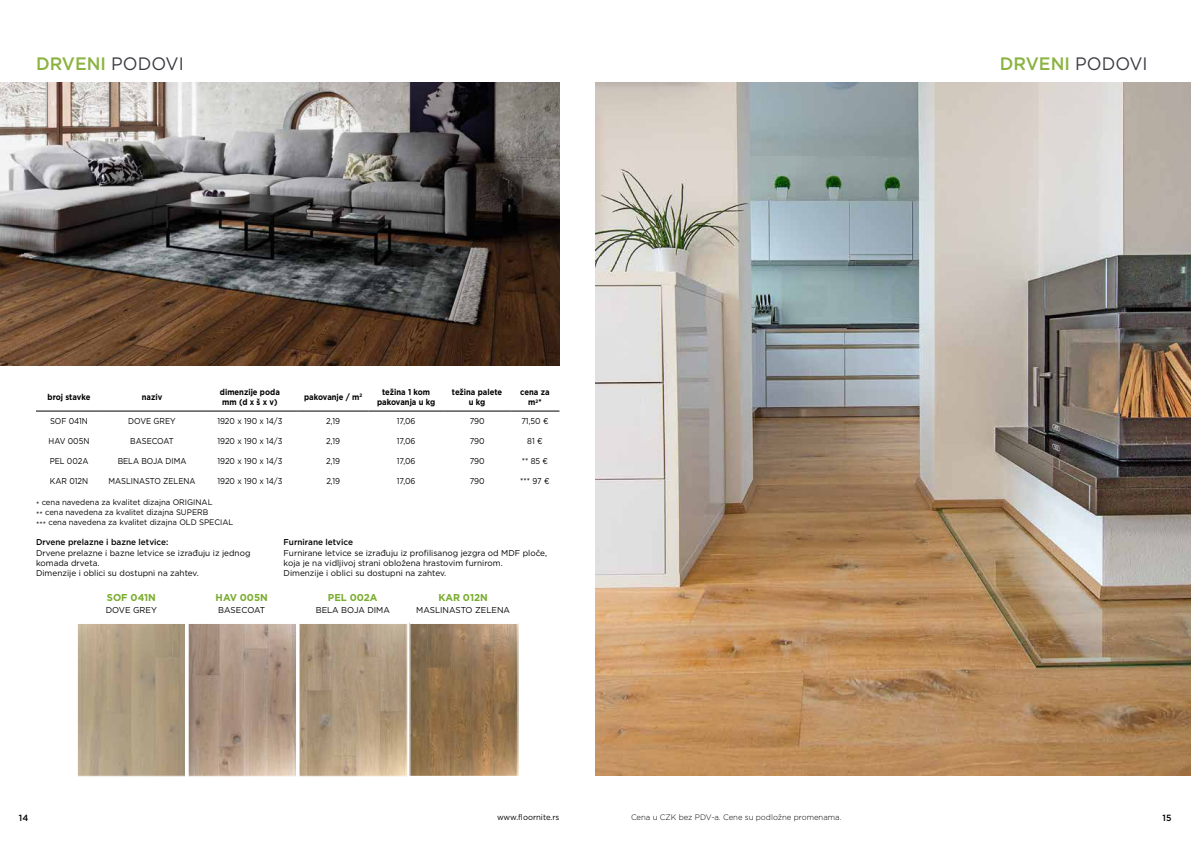
<style>
.page{position:relative;width:1191px;height:842px;background:#fff}
.page>*{position:absolute;margin:0;border:0;box-sizing:border-box;transform-origin:0 0}
.t1{font:500 18px "Gotham";color:#8ab33f}
.t2{font:700 10px "Gotham";color:#79ac2c}
.t3{font:500 9px "Gotham";color:#000}
.t4{font:8.5px/10.2px "Gotham";color:#000}
.t5{font:8.5px "Gotham";color:#000;scale:.9 1}
.t6{font:700 8.5px/10.2px "Gotham";color:#000;text-align:center;scale:.9 1}
.t7{font:500 8.5px "Gotham";color:#000}
.t8{font:8px/10px "Gotham";color:#000}
.t9{font:300 8px "Gotham";color:#000}
.s1{font-weight:400;color:#3b3c43}
</style>
<div class="page">
<img style="left:595px;top:83px;width:596px;height:693px">
<img style="left:79px;top:625px;width:105px;height:150px">
<div style="left:77px;top:623px;width:109px;height:154px;border:1px solid #fff"></div>
<img style="left:190px;top:625px;width:105px;height:150px">
<div style="left:188px;top:623px;width:109px;height:154px;border:1px solid #fff"></div>
<img style="left:300px;top:625px;width:106px;height:150px">
<div style="left:298px;top:623px;width:110px;height:154px;border:1px solid #fff"></div>
<img style="left:411px;top:625px;width:105px;height:150px">
<div style="left:409px;top:623px;width:109px;height:154px;border:1px solid #fff"></div>
<img style="left:0;top:83px;width:559px;height:283px">
<hr style="left:36px;top:411px;width:66px;height:1px;background:#000">
<hr style="left:102px;top:411px;width:100px;height:1px;background:#000">
<hr style="left:202px;top:411px;width:96px;height:1px;background:#000">
<hr style="left:298px;top:411px;width:71px;height:1px;background:#000">
<hr style="left:369px;top:411px;width:75px;height:1px;background:#000">
<hr style="left:444px;top:411px;width:66px;height:1px;background:#000">
<hr style="left:510px;top:411px;width:49px;height:1px;background:#000">
<h1 class="t1" style="left:36px;top:52px;width:149px">DRVENI <span class="s1">PODOVI</span></h1>
<p class="t6" style="left:48px;top:392px;width:49px">broj stavke</p>
<p class="t6" style="left:142px;top:392px;width:24px">naziv</p>
<p class="t6" style="left:220px;top:387px;width:68px;text-align:left">dimenzije poda mm (d x š x v)</p>
<p class="t6" style="left:304px;top:392px;width:66px">pakovanje / m<sup>2</sup></p>
<p class="t6" style="left:377px;top:387px;width:66px">težina 1 kom pakovanja u kg</p>
<p class="t6" style="left:452px;top:387px;width:57px">težina palete u kg</p>
<p class="t6" style="left:520px;top:387px;width:34px">cena za m<sup>2</sup>*</p>
<p class="t5" style="left:50px;top:416px;width:44px">SOF 041N</p>
<p class="t5" style="left:128px;top:416px;width:54px">DOVE GREY</p>
<p class="t5" style="left:217px;top:416px;width:74px">1920 x 190 x 14/3</p>
<p class="t5" style="left:326px;top:416px;width:17px">2,19</p>
<p class="t5" style="left:397px;top:416px;width:22px">17,06</p>
<p class="t5" style="left:470px;top:416px;width:18px">790</p>
<p class="t5" style="left:521px;top:416px;width:32px">71,50 €</p>
<p class="t5" style="left:49px;top:436px;width:47px">HAV 005N</p>
<p class="t5" style="left:130px;top:436px;width:50px">BASECOAT</p>
<p class="t5" style="left:217px;top:436px;width:74px">1920 x 190 x 14/3</p>
<p class="t5" style="left:326px;top:436px;width:17px">2,19</p>
<p class="t5" style="left:397px;top:436px;width:22px">17,06</p>
<p class="t5" style="left:470px;top:436px;width:18px">790</p>
<p class="t5" style="left:527px;top:436px;width:19px">81 €</p>
<p class="t5" style="left:50px;top:456px;width:45px">PEL 002A</p>
<p class="t5" style="left:118px;top:456px;width:78px">BELA BOJA DIMA</p>
<p class="t5" style="left:217px;top:456px;width:74px">1920 x 190 x 14/3</p>
<p class="t5" style="left:326px;top:456px;width:17px">2,19</p>
<p class="t5" style="left:397px;top:456px;width:22px">17,06</p>
<p class="t5" style="left:470px;top:456px;width:18px">790</p>
<p class="t5" style="left:522px;top:456px;width:31px">** 85 €</p>
<p class="t5" style="left:50px;top:475px;width:44px">KAR 012N</p>
<p class="t5" style="left:109px;top:475px;width:98px">MASLINASTO ZELENA</p>
<p class="t5" style="left:217px;top:475px;width:74px">1920 x 190 x 14/3</p>
<p class="t5" style="left:326px;top:475px;width:17px">2,19</p>
<p class="t5" style="left:397px;top:475px;width:22px">17,06</p>
<p class="t5" style="left:470px;top:475px;width:18px">790</p>
<p class="t5" style="left:520px;top:475px;width:34px">*** 97 €</p>
<p class="t8" style="left:36px;top:497px;width:199px">* cena navedena za kvalitet dizajna ORIGINAL<br>** cena navedena za kvalitet dizajna SUPERB<br>*** cena navedena za kvalitet dizajna OLD SPECIAL</p>
<p class="t7" style="left:36px;top:537px;width:134px">Drvene prelazne i bazne letvice:</p>
<p class="t4" style="left:36px;top:547px;width:216px">Drvene prelazne i bazne letvice se izrađuju iz jednog komada drveta.<br>Dimenzije i oblici su dostupni na zahtev.</p>
<p class="t7" style="left:283px;top:537px;width:71px">Furnirane letvice</p>
<p class="t4" style="left:283px;top:547px;width:265px">Furnirane letvice se izrađuju iz profilisanog jezgra od MDF ploče, koja je na vidljivoj strani obložena hrastovim furnirom.<br>Dimenzije i oblici su dostupni na zahtev.</p>
<p class="t2" style="left:107px;top:590px;width:51px">SOF 041N</p>
<p class="t4" style="left:106px;top:604px;width:53px">DOVE GREY</p>
<p class="t2" style="left:216px;top:590px;width:54px">HAV 005N</p>
<p class="t4" style="left:218px;top:604px;width:48px">BASECOAT</p>
<p class="t2" style="left:328px;top:590px;width:51px">PEL 002A</p>
<p class="t4" style="left:316px;top:604px;width:76px">BELA BOJA DIMA</p>
<p class="t2" style="left:438px;top:590px;width:51px">KAR 012N</p>
<p class="t4" style="left:416px;top:604px;width:95px">MASLINASTO ZELENA</p>
<h1 class="t1" style="left:1000px;top:52px;width:149px">DRVENI <span class="s1">PODOVI</span></h1>
<p class="t8" style="left:497px;top:812px;width:64px">www.floornite.rs</p>
<p class="t9" style="left:631px;top:812px;width:212px">Cena u CZK bez PDV-a. Cene su podložne promenama.</p>
<p class="t3" style="left:19px;top:812px;width:11px">14</p>
<p class="t3" style="left:1162px;top:812px;width:10px">15</p>
</div>
